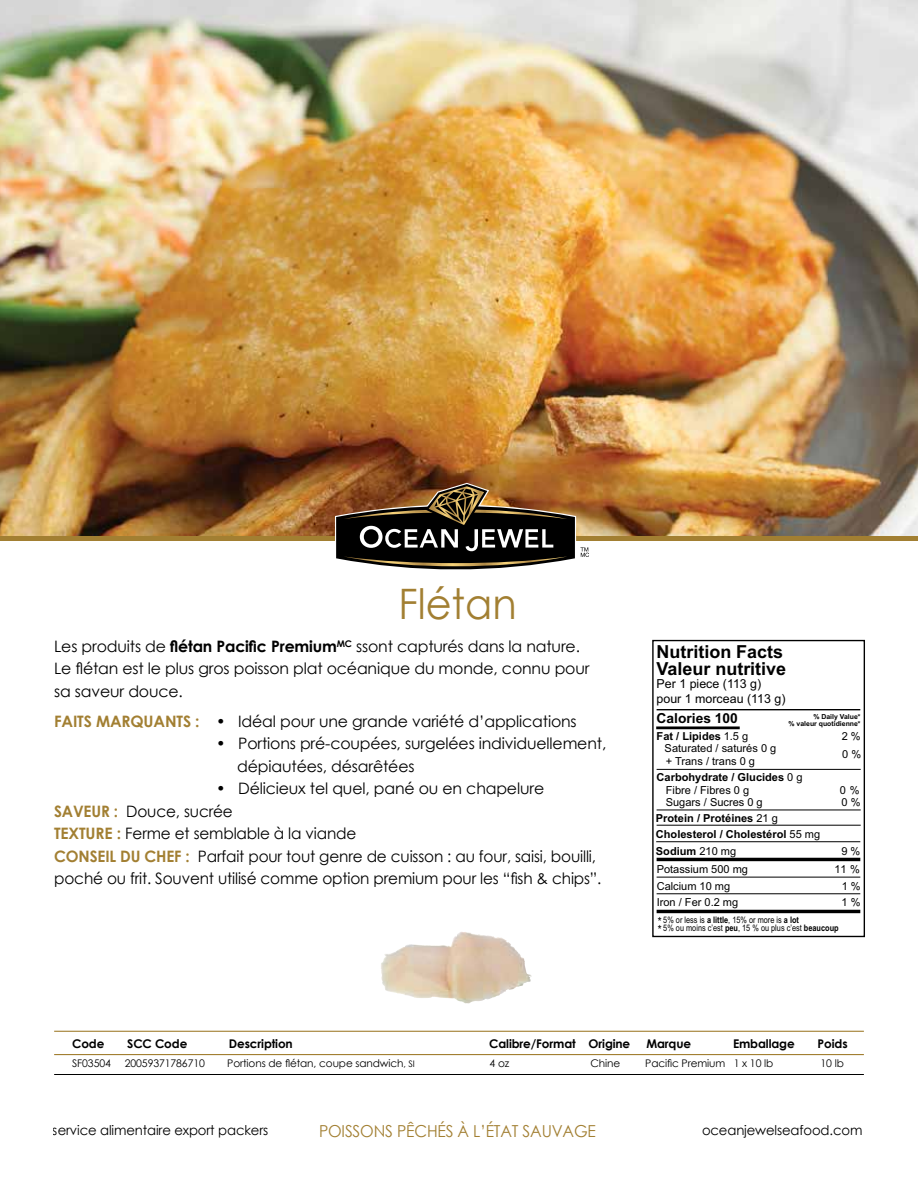
<style>
.page{position:relative;width:918px;height:1188px;background:#fff}
.page>*{position:absolute;margin:0;border:0;box-sizing:border-box;transform-origin:0 0}
.t1{font:42px "Century Gothic";color:#a27f32;scale:.95 1}
.t2{font:700 18px/18px "Arial";color:#000}
.t3{font:16.5px "Century Gothic";letter-spacing:-.01em;color:#a27f32;scale:.95 1}
.t4{font:15.75px/22.5px "Century Gothic";letter-spacing:-.01em;color:#000}
.t5{font:700 13.8px "Arial";color:#000}
.t6{font:13.5px "Century Gothic";letter-spacing:-.01em;color:#000}
.t7{font:12.45px/14.9px "Arial";color:#000}
.t8{font:700 12px "Century Gothic";letter-spacing:-.01em;color:#000}
.t9{font:700 11.1px/16.5px "Arial";color:#000}
.t10{font:11.1px/12.5px "Arial";color:#000}
.t11{font:10.5px "Century Gothic";letter-spacing:-.01em;color:#000}
.t12{font:9px/8.2px "Arial Narrow";color:#000}
.t13{font:700 6.9px/6.9px "Arial";color:#000;text-align:right}
.s1{font-weight:700}
.s2{font-weight:700;color:#a27f32}
.s3{font-weight:400}
.s4{font-size:12.45px}
.s5{font-size:9px}
</style>
<div class="page">
<img style="left:0;top:0;width:918px;height:536px">
<hr style="left:54px;top:1054px;width:810px;height:1px;background:#a27f32">
<hr style="left:54px;top:1074px;width:810px;height:1px;background:#000">
<hr style="left:54px;top:1031px;width:810px;height:1px;background:#a27f32">
<div style="left:0;top:536px;width:918px;height:5px;background:#a27f32"></div>
<img style="left:381px;top:932px;width:79px;height:52px">
<div style="left:652px;top:640px;width:213px;height:297px;border:1px solid #000"></div>
<hr style="left:656px;top:726px;width:84px;height:3px;background:#000">
<hr style="left:657px;top:858px;width:203px;height:3px;background:#000">
<hr style="left:657px;top:910px;width:203px;height:3px;background:#000">
<hr style="left:657px;top:709px;width:203px;height:1px;background:#000">
<hr style="left:657px;top:769px;width:204px;height:1px;background:#000">
<hr style="left:657px;top:810px;width:204px;height:1px;background:#000">
<hr style="left:657px;top:825px;width:204px;height:1px;background:#000">
<hr style="left:657px;top:877px;width:203px;height:1px;background:#000">
<hr style="left:657px;top:893px;width:203px;height:1px;background:#000">
<hr style="left:656px;top:841px;width:204px;height:1px;background:#000">
<svg style="left:334px;top:482px;width:255px;height:88px;background:#5c4834"></svg>
<h1 class="t1" style="left:398px;top:575px;width:126px">Flétan</h1>
<p class="t4" style="left:54px;top:635px;width:537px">Les produits de <span class="s1">flétan Pacific Premium</span><sup>MC</sup> ssont capturés dans la nature.<br>Le flétan est le plus gros poisson plat océanique du monde, connu pour sa saveur douce.</p>
<p class="t4" style="left:54px;top:710px;width:524px"><span class="s2">FAITS MARQUANTS :</span> • Idéal pour une grande variété d’applications</p>
<p class="t4" style="left:237px;top:732px;width:371px;text-indent:-21px">• Portions pré-coupées, surgelées individuellement, dépiautées, désarêtées</p>
<p class="t4" style="left:54px;top:777px;width:549px;text-indent:162px">• Délicieux tel quel, pané ou en chapelure <span class="s2">SAVEUR :</span> Douce, sucrée<br><span class="s2">TEXTURE :</span> Ferme et semblable à la viande<br><span class="s2">CONSEIL DU CHEF :</span> Parfait pour tout genre de cuisson : au four, saisi, bouilli, poché ou frit. Souvent utilisé comme option premium pour les “fish &amp; chips”.</p>
<p class="t2" style="left:657px;top:642px;width:131px">Nutrition Facts<br>Valeur nutritive</p>
<p class="t7" style="left:657px;top:677px;width:130px">Per 1 piece (113 g) pour 1 morceau (113 g)</p>
<p class="t5" style="left:657px;top:709px;width:83px">Calories 100</p>
<p class="t9" style="left:657px;top:728px;width:93px">Fat / Lipides <span class="s3">1.5 g</span></p>
<p class="t10" style="left:842px;top:730px;width:21px">2 %</p>
<p class="t10" style="left:665px;top:742px;width:113px">Saturated / saturés 0 g + Trans / trans 0 g</p>
<p class="t9" style="left:666px;top:771px;width:138px;line-height:12.5px;text-indent:-9px">Carbohydrate / Glucides <span class="s3">0 g<br>Fibre / Fibres 0 g</span></p>
<p class="t13" style="left:789px;top:713px;width:74px">% Daily Value*<br>% valeur quotidienne*</p>
<p class="t10" style="left:842px;top:748px;width:21px">0 %</p>
<p class="t10" style="left:840px;top:784px;width:21px">0 %</p>
<p class="t10" style="left:666px;top:796px;width:98px">Sugars / Sucres 0 g</p>
<p class="t10" style="left:842px;top:796px;width:21px">0 %</p>
<p class="t9" style="left:656px;top:810px;width:166px">Protein / Protéines <span class="s3">21 g<br></span>Cholesterol / Cholestérol <span class="s3">55 mg<br></span>Sodium <span class="s3">210 mg</span></p>
<p class="t10" style="left:841px;top:844px;width:20px">9 %</p>
<p class="t10" style="left:657px;top:863px;width:93px">Potassium 500 mg</p>
<p class="t10" style="left:834px;top:863px;width:27px">11 %</p>
<p class="t10" style="left:657px;top:879px;width:75px">Calcium 10 mg</p>
<p class="t10" style="left:842px;top:879px;width:21px">1 %</p>
<p class="t10" style="left:657px;top:896px;width:83px">Iron / Fer 0.2 mg</p>
<p class="t10" style="left:842px;top:896px;width:21px">1 %</p>
<p class="t12" style="left:658px;top:915px;width:182px"><span class="s4">*</span> 5% or less is <span class="s1">a little</span>, 15% or more is <span class="s1">a lot<br></span><span class="s4">*</span> 5% ou moins c’est <span class="s1">peu</span>, 15 % ou plus c’est <span class="s1">beaucoup</span></p>
<p class="t8" style="left:72px;top:1034px;width:34px">Code</p>
<p class="t8" style="left:127px;top:1034px;width:62px">SCC Code</p>
<p class="t8" style="left:229px;top:1034px;width:65px">Description</p>
<p class="t8" style="left:489px;top:1034px;width:143px">Calibre/Format Origine</p>
<p class="t8" style="left:646px;top:1034px;width:46px">Marque</p>
<p class="t8" style="left:733px;top:1034px;width:63px">Emballage</p>
<p class="t8" style="left:818px;top:1034px;width:32px">Poids</p>
<p class="t11" style="left:72px;top:1056px;width:40px">SF03504</p>
<p class="t11" style="left:125px;top:1056px;width:82px">20059371786710</p>
<p class="t11" style="left:227px;top:1056px;width:189px">Portions de flétan, coupe sandwich<span class="s5">, SI</span></p>
<p class="t11" style="left:490px;top:1056px;width:21px">4 oz</p>
<p class="t11" style="left:591px;top:1056px;width:31px">Chine</p>
<p class="t11" style="left:645px;top:1056px;width:130px">Pacific Premium 1 x 10 lb</p>
<p class="t11" style="left:820px;top:1056px;width:25px">10 lb</p>
<p class="t6" style="left:53px;top:1121px;width:217px">service alimentaire export packers</p>
<p class="t3" style="left:319px;top:1119px;width:293px">POISSONS PÊCHÉS À L’ÉTAT SAUVAGE</p>
<p class="t6" style="left:702px;top:1121px;width:162px">oceanjewelseafood.com</p>
</div>
